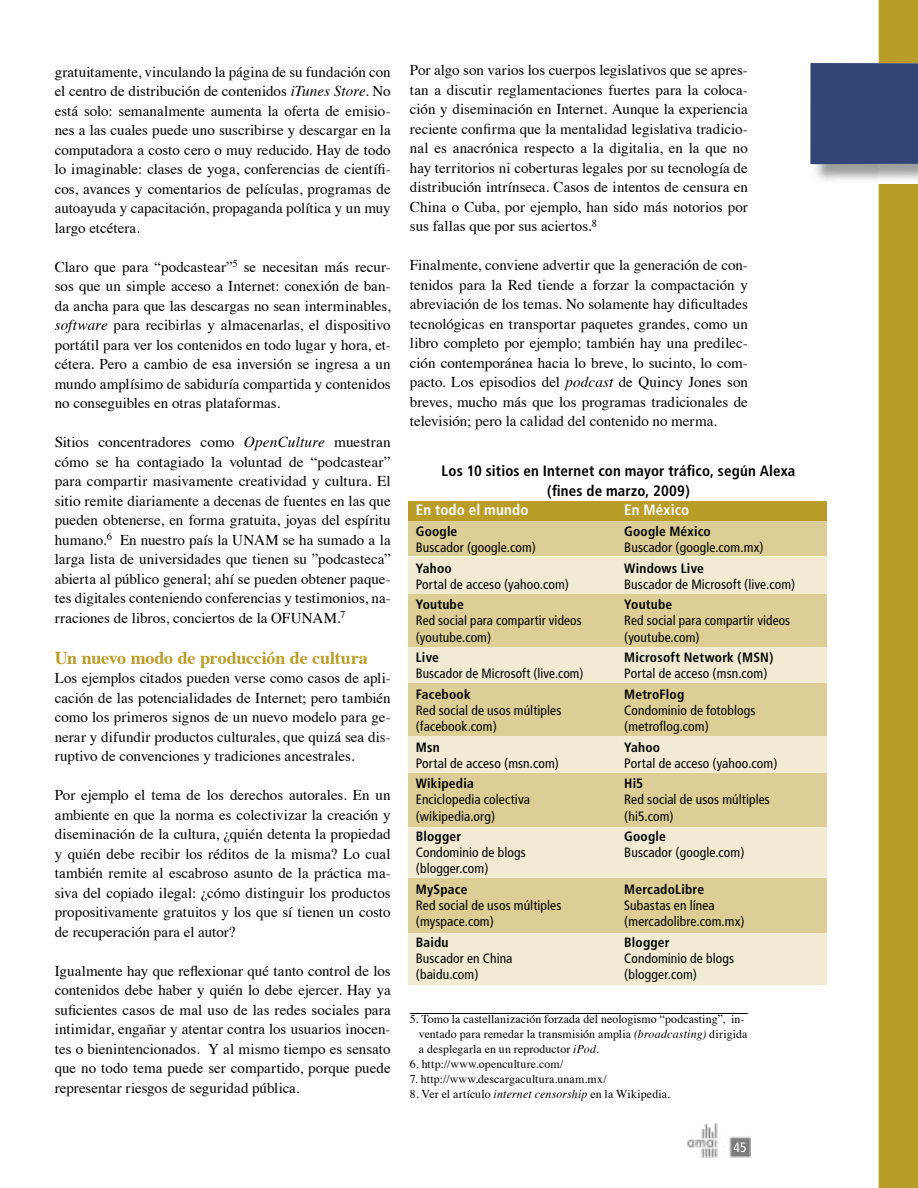
<style>
.page{position:relative;width:918px;height:1188px;background:#fff}
.page>*{position:absolute;margin:0;border:0;box-sizing:border-box;transform-origin:0 0}
.t1{font:700 18px "Times";letter-spacing:-.01em;color:#b99d28}
.t2{font:15px/19.5px "Times";color:#000;text-align:justify}
.t3{font:700 condensed 15px/19.5px "Frutiger";letter-spacing:.01em;color:#000;text-align:center}
.t4{font:700 condensed 15px "Frutiger";letter-spacing:.01em;color:#fff}
.t5{font:condensed 13.5px "Frutiger";letter-spacing:.01em;color:#000}
.t6{font:700 condensed 13.5px "Frutiger";letter-spacing:.015em;color:#000}
.t7{font:condensed 13.5px "Frutiger";color:#fff}
.t8{font:12px/15px "Times";letter-spacing:.01em;color:#000}
.s1{font-style:italic}
</style>
<div class="page">
<img style="left:686px;top:1124px;width:64px;height:33px">
<div style="left:879px;top:0;width:39px;height:1188px;background:#b99d28"></div>
<img style="left:811px;top:164px;width:68px;height:17px">
<img style="left:879px;top:164px;width:39px;height:20px">
<div style="left:810px;top:63px;width:108px;height:101px;background:#314576"></div>
<div style="left:409px;top:932px;width:418px;height:52px;background:#f1ebd4"></div>
<div style="left:409px;top:517px;width:418px;height:39px;background:#dcce94"></div>
<div style="left:409px;top:557px;width:418px;height:37px;background:#f1ebd4"></div>
<div style="left:409px;top:594px;width:418px;height:53px;background:#dcce94"></div>
<div style="left:409px;top:647px;width:418px;height:37px;background:#f1ebd4"></div>
<div style="left:409px;top:683px;width:418px;height:54px;background:#dcce94"></div>
<div style="left:409px;top:737px;width:418px;height:36px;background:#f1ebd4"></div>
<div style="left:409px;top:773px;width:418px;height:55px;background:#dcce94"></div>
<div style="left:409px;top:827px;width:418px;height:50px;background:#f1ebd4"></div>
<div style="left:409px;top:878px;width:418px;height:54px;background:#dcce94"></div>
<div style="left:409px;top:502px;width:418px;height:19px;background:#b99d28"></div>
<hr style="left:410px;top:1013px;width:338px;height:1px;background:#000">
<p class="t2" style="left:55px;top:60px;width:338px">gratuitamente, vinculando la página de su fundación con el centro de distribución de contenidos <span class="s1">iTunes Store</span>. No está solo: semanalmente aumenta la oferta de emisio&shy;nes a las cuales puede uno suscribirse y descargar en la computadora a costo cero o muy reducido. Hay de todo lo imaginable: clases de yoga, conferencias de científi&shy;cos, avances y comentarios de películas, programas de autoayuda y capacitación, propaganda política y un muy largo etcétera.</p>
<p class="t2" style="left:55px;top:255px;width:337px">Claro que para “podcastear”<sup>5</sup> se necesitan más recur&shy;sos que un simple acceso a Internet: conexión de ban&shy;da ancha para que las descargas no sean interminables, <span class="s1">software</span> para recibirlas y almacenarlas, el dispositivo portátil para ver los contenidos en todo lugar y hora, et&shy;cétera. Pero a cambio de esa inversión se ingresa a un mundo amplísimo de sabiduría compartida y contenidos no conseguibles en otras plataformas.</p>
<p class="t2" style="left:55px;top:431px;width:338px">Sitios concentradores como <span class="s1">OpenCulture</span> muestran cómo se ha contagiado la voluntad de “podcastear” para compartir masivamente creatividad y cultura. El sitio remite diariamente a decenas de fuentes en las que pueden obtenerse, en forma gratuita, joyas del espíritu humano.<sup>6</sup> En nuestro país la UNAM se ha sumado a la larga lista de universidades que tienen su ”podcasteca” abierta al público general; ahí se pueden obtener paque&shy;tes digitales conteniendo conferencias y testimonios, na&shy;rraciones de libros, conciertos de la OFUNAM.<sup>7</sup></p>
<p class="t1" style="left:55px;top:640px;width:315px">Un nuevo modo de producción de cultura</p>
<p class="t2" style="left:55px;top:667px;width:337px">Los ejemplos citados pueden verse como casos de apli&shy;cación de las potencialidades de Internet; pero también como los primeros signos de un nuevo modelo para ge&shy;nerar y difundir productos culturales, que quizá sea dis&shy;ruptivo de convenciones y tradiciones ancestrales.</p>
<p class="t2" style="left:55px;top:784px;width:337px">Por ejemplo el tema de los derechos autorales. En un ambiente en que la norma es colectivizar la creación y diseminación de la cultura, ¿quién detenta la propiedad y quién debe recibir los réditos de la misma? Lo cual también remite al escabroso asunto de la práctica ma&shy;siva del copiado ilegal: ¿cómo distinguir los productos propositivamente gratuitos y los que sí tienen un costo de recuperación para el autor?</p>
<p class="t2" style="left:55px;top:960px;width:337px">Igualmente hay que reflexionar qué tanto control de los contenidos debe haber y quién lo debe ejercer. Hay ya suficientes casos de mal uso de las redes sociales para intimidar, engañar y atentar contra los usuarios inocen&shy;tes o bienintencionados. Y al mismo tiempo es sensato que no todo tema puede ser compartido, porque puede representar riesgos de seguridad pública.</p>
<p class="t2" style="left:410px;top:59px;width:339px">Por algo son varios los cuerpos legislativos que se apres&shy;tan a discutir reglamentaciones fuertes para la coloca&shy;ción y diseminación en Internet. Aunque la experiencia reciente confirma que la mentalidad legislativa tradicio&shy;nal es anacrónica respecto a la digitalia, en la que no hay territorios ni coberturas legales por su tecnología de distribución intrínseca. Casos de intentos de censura en China o Cuba, por ejemplo, han sido más notorios por sus fallas que por sus aciertos.<sup>8</sup></p>
<p class="t2" style="left:410px;top:254px;width:339px">Finalmente, conviene advertir que la generación de con&shy;tenidos para la Red tiende a forzar la compactación y abreviación de los temas. No solamente hay dificultades tecnológicas en transportar paquetes grandes, como un libro completo por ejemplo; también hay una predilec&shy;ción contemporánea hacia lo breve, lo sucinto, lo com&shy;pacto. Los episodios del <span class="s1">podcast</span> de Quincy Jones son breves, mucho más que los programas tradicionales de televisión; pero la calidad del contenido no merma.</p>
<p class="t3" style="left:442px;top:461px;width:355px">Los 10 sitios en Internet con mayor tráfico, según Alexa (fines de marzo, 2009)</p>
<p class="t4" style="left:416px;top:501px;width:114px">En todo el mundo</p>
<p class="t4" style="left:624px;top:501px;width:67px">En México</p>
<p class="t6" style="left:416px;top:523px;width:43px">Google</p>
<p class="t6" style="left:624px;top:523px;width:88px">Google México</p>
<p class="t5" style="left:416px;top:540px;width:122px">Buscador (google.com)</p>
<p class="t5" style="left:624px;top:540px;width:141px">Buscador (google.com.mx)</p>
<p class="t6" style="left:416px;top:560px;width:37px">Yahoo</p>
<p class="t6" style="left:624px;top:560px;width:81px">Windows Live</p>
<p class="t5" style="left:416px;top:576px;width:155px">Portal de acceso (yahoo.com)</p>
<p class="t5" style="left:624px;top:576px;width:173px">Buscador de Microsoft (live.com)</p>
<p class="t6" style="left:416px;top:596px;width:50px">Youtube</p>
<p class="t6" style="left:624px;top:596px;width:50px">Youtube</p>
<p class="t5" style="left:416px;top:613px;width:167px">Red social para compartir videos</p>
<p class="t5" style="left:624px;top:613px;width:167px">Red social para compartir videos</p>
<p class="t5" style="left:416px;top:629px;width:77px">(youtube.com)</p>
<p class="t5" style="left:624px;top:629px;width:77px">(youtube.com)</p>
<p class="t6" style="left:416px;top:649px;width:25px">Live</p>
<p class="t6" style="left:624px;top:649px;width:151px">Microsoft Network (MSN)</p>
<p class="t5" style="left:416px;top:666px;width:169px">Buscador de Microsoft (live.com)</p>
<p class="t5" style="left:624px;top:666px;width:145px">Portal de acceso (msn.com)</p>
<p class="t6" style="left:416px;top:686px;width:57px">Facebook</p>
<p class="t6" style="left:624px;top:686px;width:62px">MetroFlog</p>
<p class="t5" style="left:416px;top:702px;width:147px">Red social de usos múltiples</p>
<p class="t5" style="left:624px;top:702px;width:133px">Condominio de fotoblogs</p>
<p class="t5" style="left:416px;top:719px;width:83px">(facebook.com)</p>
<p class="t5" style="left:624px;top:719px;width:86px">(metroflog.com)</p>
<p class="t6" style="left:416px;top:739px;width:25px">Msn</p>
<p class="t6" style="left:624px;top:739px;width:37px">Yahoo</p>
<p class="t5" style="left:416px;top:755px;width:145px">Portal de acceso (msn.com)</p>
<p class="t5" style="left:624px;top:755px;width:155px">Portal de acceso (yahoo.com)</p>
<p class="t6" style="left:416px;top:775px;width:60px">Wikipedia</p>
<p class="t6" style="left:624px;top:775px;width:21px">Hi5</p>
<p class="t5" style="left:416px;top:792px;width:116px">Enciclopedia colectiva</p>
<p class="t5" style="left:624px;top:792px;width:147px">Red social de usos múltiples</p>
<p class="t5" style="left:416px;top:808px;width:81px">(wikipedia.org)</p>
<p class="t5" style="left:624px;top:808px;width:51px">(hi5.com)</p>
<p class="t6" style="left:416px;top:828px;width:47px">Blogger</p>
<p class="t6" style="left:624px;top:828px;width:43px">Google</p>
<p class="t5" style="left:416px;top:845px;width:111px">Condominio de blogs</p>
<p class="t5" style="left:624px;top:845px;width:122px">Buscador (google.com)</p>
<p class="t5" style="left:416px;top:861px;width:74px">(blogger.com)</p>
<p class="t6" style="left:416px;top:881px;width:53px">MySpace</p>
<p class="t6" style="left:624px;top:881px;width:81px">MercadoLibre</p>
<p class="t5" style="left:416px;top:898px;width:147px">Red social de usos múltiples</p>
<p class="t5" style="left:624px;top:898px;width:92px">Subastas en línea</p>
<p class="t5" style="left:416px;top:914px;width:80px">(myspace.com)</p>
<p class="t5" style="left:624px;top:914px;width:122px">(mercadolibre.com.mx)</p>
<p class="t6" style="left:416px;top:934px;width:34px">Baidu</p>
<p class="t6" style="left:624px;top:934px;width:47px">Blogger</p>
<p class="t5" style="left:416px;top:950px;width:98px">Buscador en China</p>
<p class="t5" style="left:624px;top:950px;width:111px">Condominio de blogs</p>
<p class="t5" style="left:416px;top:967px;width:64px">(baidu.com)</p>
<p class="t5" style="left:624px;top:967px;width:74px">(blogger.com)</p>
<p class="t8" style="left:419px;top:1010px;width:330px;text-indent:-9px">5. Tomo la castellanización forzada del neologismo “podcasting”, in&shy;ventado para remedar la transmisión amplia <span class="s1">(broadcasting)</span> dirigida a desplegarla en un reproductor <span class="s1">iPod</span>.</p>
<p class="t8" style="left:410px;top:1055px;width:155px">6. http://www.openculture.com/</p>
<p class="t8" style="left:410px;top:1070px;width:198px">7. http://www.descargacultura.unam.mx/</p>
<p class="t8" style="left:410px;top:1085px;width:262px">8. Ver el artículo <span class="s1">internet censorship</span> en la Wikipedia.</p>
<p class="t7" style="left:734px;top:1140px;width:15px">45</p>
</div>
